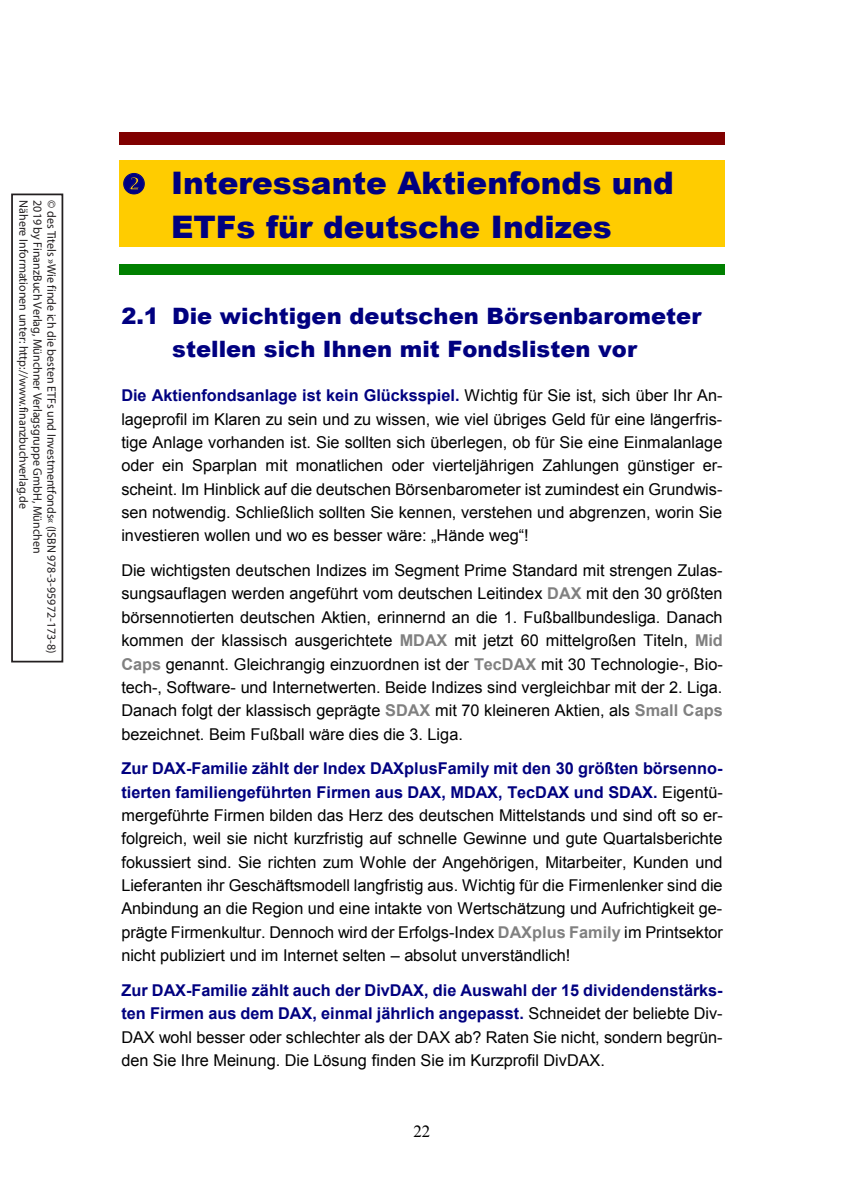
<style>
.page{position:relative;width:844px;height:1191px;background:#fff}
.page>*{position:absolute;margin:0;border:0;box-sizing:border-box;transform-origin:0 0}
.t1{font:900 30.97px/43.9px "Arial";color:#000080}
.t2{font:900 22.57px/33.4px "Arial";color:#000080;text-align:center}
.t3{font:16.97px "Times New Roman";color:#000}
.t4{font:16.28px/23.4px "Arial";letter-spacing:-.005em;color:#000;text-align:justify}
.t5{font:12.25px "Myriad Pro";color:#231f20}
.s1{font-weight:700;color:#000080}
.s2{font-weight:700;color:#808080}
</style>
<div class="page">
<div style="left:119px;top:132px;width:605px;height:13px;background:#800000"></div>
<div style="left:119px;top:160px;width:605px;height:44px;background:#fc0"></div>
<div style="left:119px;top:204px;width:605px;height:43px;background:#fc0"></div>
<div style="left:119px;top:264px;width:605px;height:10px;background:#008000"></div>
<div style="left:11px;top:193px;width:52px;height:469px;border:2px solid #231f20"></div>
<svg style="left:123px;top:173px;width:22px;height:22px"></svg>
<p class="t5" style="left:31px;top:200px;width:310px;rotate:90deg">Nähere Informationen unter: http://www.finanzbuchverlag.de</p>
<p class="t5" style="left:45px;top:200px;width:355px;rotate:90deg">2019 by FinanzBuch Verlag, Münchner Verlagsgruppe GmbH, München</p>
<p class="t5" style="left:59px;top:200px;width:454px;rotate:90deg">© des Titels »Wie finde ich die besten ETFs und Investmentfonds« (ISBN 978-3-95972-173-8)</p>
<h1 class="t1" style="left:171px;top:160px;width:504px">Interessante Aktienfonds und<br>ETFs für deutsche Indizes</h1>
<h2 class="t2" style="left:121px;top:298px;width:581px">2.1 Die wichtigen deutschen Börsenbarometer stellen sich Ihnen mit Fondslisten vor</h2>
<p class="t4" style="left:121px;top:384px;width:602px"><span class="s1">Die Aktienfondsanlage ist kein Glücksspiel.</span> Wichtig für Sie ist, sich über Ihr An&shy;lageprofil im Klaren zu sein und zu wissen, wie viel übriges Geld für eine längerfris&shy;tige Anlage vorhanden ist. Sie sollten sich überlegen, ob für Sie eine Einmalanlage oder ein Sparplan mit monatlichen oder vierteljährigen Zahlungen günstiger er&shy;scheint. Im Hinblick auf die deutschen Börsenbarometer ist zumindest ein Grundwis&shy;sen notwendig. Schließlich sollten Sie kennen, verstehen und abgrenzen, worin Sie investieren wollen und wo es besser wäre: „Hände weg“!</p>
<p class="t4" style="left:121px;top:559px;width:603px">Die wichtigsten deutschen Indizes im Segment Prime Standard mit strengen Zulas&shy;sungsauflagen werden angeführt vom deutschen Leitindex <span class="s2">DAX</span> mit den 30 größten börsennotierten deutschen Aktien, erinnernd an die 1. Fußballbundesliga. Danach kommen der klassisch ausgerichtete <span class="s2">MDAX</span> mit jetzt 60 mittelgroßen Titeln, <span class="s2">Mid Caps</span> genannt. Gleichrangig einzuordnen ist der <span class="s2">TecDAX</span> mit 30 Technologie-, Bio&shy;tech-, Software- und Internetwerten. Beide Indizes sind vergleichbar mit der 2. Liga.<br>Danach folgt der klassisch geprägte <span class="s2">SDAX</span> mit 70 kleineren Aktien, als <span class="s2">Small Caps </span>bezeichnet. Beim Fußball wäre dies die 3. Liga.</p>
<p class="t4" style="left:121px;top:757px;width:603px"><span class="s1">Zur DAX-Familie zählt der Index DAXplusFamily mit den 30 größten börsenno&shy;tierten familiengeführten Firmen aus DAX, MDAX, TecDAX und SDAX.</span> Eigentü&shy;mergeführte Firmen bilden das Herz des deutschen Mittelstands und sind oft so er&shy;folgreich, weil sie nicht kurzfristig auf schnelle Gewinne und gute Quartalsberichte fokussiert sind. Sie richten zum Wohle der Angehörigen, Mitarbeiter, Kunden und Lieferanten ihr Geschäftsmodell langfristig aus. Wichtig für die Firmenlenker sind die Anbindung an die Region und eine intakte von Wertschätzung und Aufrichtigkeit ge&shy;prägte Firmenkultur. Dennoch wird der Erfolgs-Index <span class="s2">DAXplus Family</span> im Printsektor nicht publiziert und im Internet selten – absolut unverständlich!</p>
<p class="t4" style="left:121px;top:978px;width:602px"><span class="s1">Zur DAX-Familie zählt auch der DivDAX, die Auswahl der 15 dividendenstärks&shy;ten Firmen aus dem DAX, einmal jährlich angepasst.</span> Schneidet der beliebte Div-DAX wohl besser oder schlechter als der DAX ab? Raten Sie nicht, sondern begrün&shy;den Sie Ihre Meinung. Die Lösung finden Sie im Kurzprofil DivDAX.</p>
<p class="t3" style="left:413px;top:1119px;width:18px">22</p>
</div>
